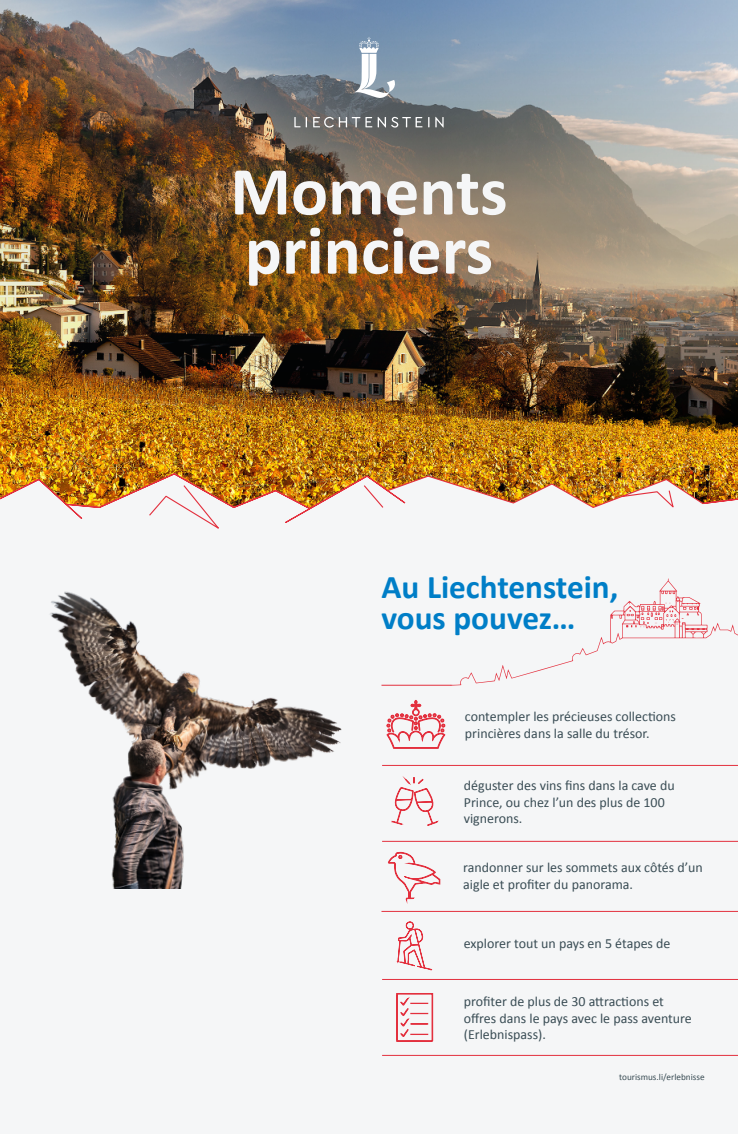
<style>
.page{position:relative;width:738px;height:1134px;background:#fff}
.page>*{position:absolute;margin:0;border:0;box-sizing:border-box;transform-origin:0 0}
.t1{font:700 69.2px/59.2px "Calibri";color:#f5f6f7}
.t2{font:700 33.2px/30.8px "Calibri";color:#007ec7}
.t3{font:13.96px/16.7px "Calibri";color:#3a4d55}
.t4{font:9.2px "Calibri";color:#3a4d55}
</style>
<div class="page">
<img style="left:0;top:0;width:737px;height:473px">
<img style="left:48px;top:591px;width:444px;height:320px">
<img style="left:0;top:473px;width:737px;height:56px">
<div style="left:0;top:889px;width:354px;height:245px;background:#f5f6f7"></div>
<svg style="left:435px;top:117px;width:8px;height:11px"></svg>
<svg style="left:313px;top:117px;width:109px;height:11px"></svg>
<svg style="left:294px;top:117px;width:13px;height:10px"></svg>
<svg style="left:354px;top:37px;width:41px;height:61px"></svg>
<hr style="left:382px;top:841px;width:355px;height:1px;background:#e3303e">
<hr style="left:382px;top:765px;width:355px;height:1px;background:#e3303e">
<hr style="left:381px;top:911px;width:356px;height:1px;background:#e3303e">
<hr style="left:382px;top:979px;width:355px;height:1px;background:#e3303e">
<hr style="left:382px;top:1055px;width:355px;height:1px;background:#e3303e">
<svg style="left:388px;top:852px;width:52px;height:51px"></svg>
<svg style="left:391px;top:756px;width:46px;height:70px"></svg>
<svg style="left:396px;top:921px;width:36px;height:135px"></svg>
<hr style="left:381px;top:685px;width:70px;height:1px;background:#e3303e">
<div style="left:386px;top:578px;width:351px;height:171px;background:#f5f6f7"></div>
<h1 class="t1" style="left:230px;top:159px;width:278px">Moments princiers</h1>
<h2 class="t2" style="left:381px;top:570px;width:238px">Au Liechtenstein, vous pouvez…</h2>
<p class="t3" style="left:464px;top:708px;width:212px">contempler les précieuses collections princières dans la salle du trésor.</p>
<p class="t3" style="left:463px;top:776px;width:212px">déguster des vins fins dans la cave du<br>Prince, ou chez l’un des plus de 100 vignerons.</p>
<p class="t3" style="left:463px;top:859px;width:241px">randonner sur les sommets aux côtés d’un aigle et profiter du panorama.</p>
<p class="t3" style="left:463px;top:935px;width:208px">explorer tout un pays en 5 étapes de</p>
<p class="t3" style="left:463px;top:992px;width:229px">profiter de plus de 30 attractions et offres dans le pays avec le pass aventure (Erlebnispass).</p>
<p class="t4" style="left:618px;top:1070px;width:87px">tourismus.li/erlebnisse</p>
</div>
